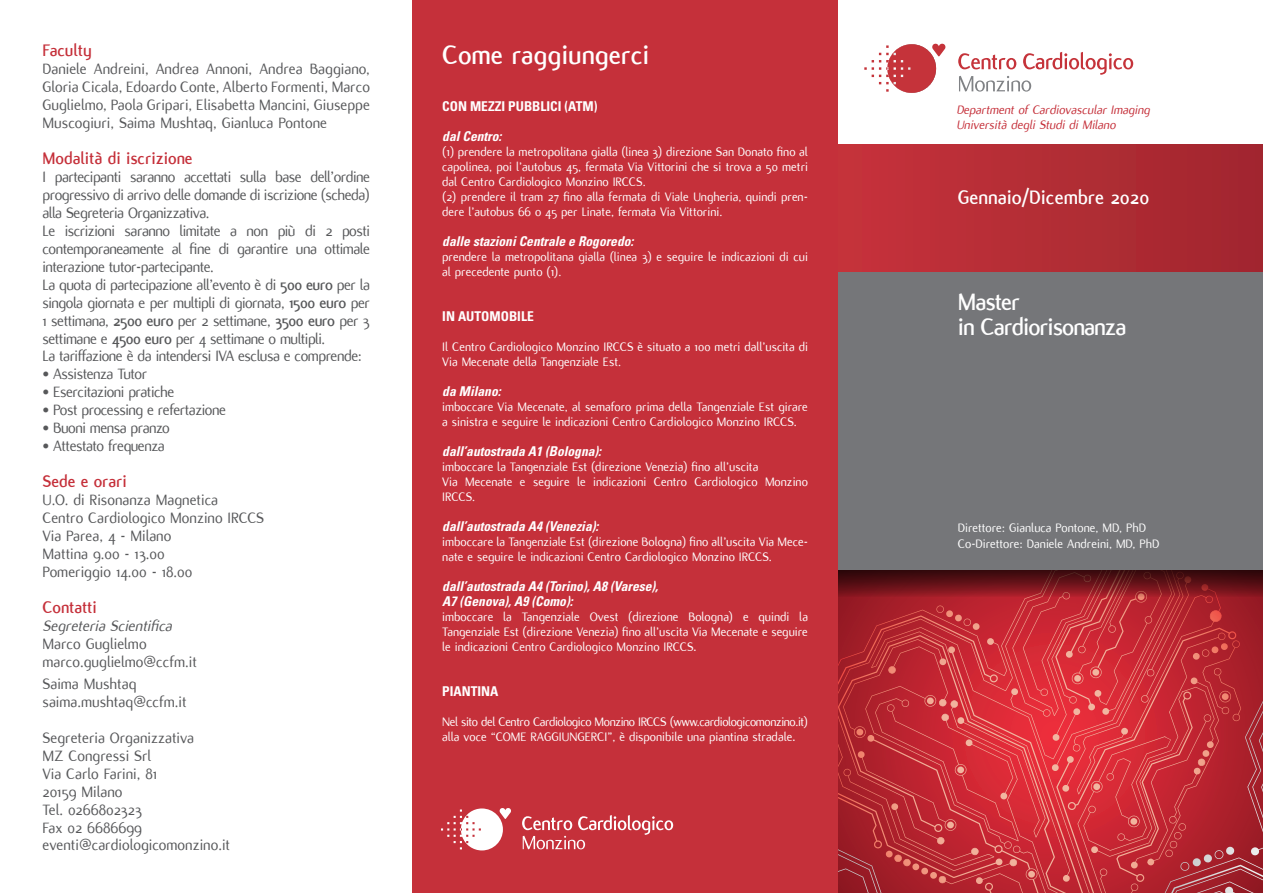
<style>
.page{position:relative;width:1263px;height:893px;background:#fff}
.page>*{position:absolute;margin:0;border:0;box-sizing:border-box;transform-origin:0 0}
.t1{font:700 28.5px "Flux";color:#fff}
.t2{font:700 25.5px/25.5px "Flux";letter-spacing:-.035em;color:#fff}
.t3{font:700 21px "Flux";color:#fff}
.t4{font:700 18px "Flux";color:#c5303a}
.t5{font:16.5px/18px "Flux";letter-spacing:-.03em;color:#57585a;text-align:justify}
.t6{font:16.5px/18px "Flux";color:#57585a}
.t7{font:italic 16.5px "Flux";color:#57585a}
.t8{font:13.5px/15px "Flux";color:#fff}
.t9{font:italic 700 condensed 13.5px/15px "Univers";color:#fff}
.t10{font:13.5px/15px "Flux";letter-spacing:-.03em;color:#fff}
.t11{font:italic 13.5px/15px "Flux";color:#c5303a}
.t12{font:700 condensed 13.5px "Univers";color:#fff}
.s1{font-weight:700}
.s2{font-family:"Univers";font-stretch:condensed}
</style>
<div class="page">
<div style="left:838px;top:145px;width:425px;height:131px;background:linear-gradient(to right,#c6333b,#a0262f)"></div>
<svg style="left:958px;top:52px;width:175px;height:40px"></svg>
<svg style="left:864px;top:44px;width:82px;height:49px"></svg>
<svg style="left:838px;top:597px;width:425px;height:296px;background:#c33039"></svg>
<svg style="left:838px;top:570px;width:425px;height:27px;background:#671319"></svg>
<div style="left:838px;top:272px;width:425px;height:298px;background:#757679"></div>
<div style="left:412px;top:0;width:426px;height:893px;background:#c5303a"></div>
<svg style="left:522px;top:815px;width:151px;height:34px"></svg>
<svg style="left:441px;top:808px;width:70px;height:42px"></svg>
<h3 class="t4" style="left:43px;top:40px;width:51px">Faculty</h3>
<p class="t5" style="left:43px;top:60px;width:329px">Daniele Andreini, Andrea Annoni, Andrea Baggiano, Gloria Cicala, Edoardo Conte, Alberto Formenti, Marco Guglielmo, Paola Gripari, Elisabetta Mancini, Giuseppe Muscogiuri, Saima Mushtaq, Gianluca Pontone</p>
<h3 class="t4" style="left:43px;top:148px;width:152px">Modalità di iscrizione</h3>
<p class="t5" style="left:43px;top:168px;width:329px;text-align:left">I partecipanti saranno accettati sulla base dell’ordine progressivo di arrivo delle domande di iscrizione (scheda) alla Segreteria Organizzativa.<br>Le iscrizioni saranno limitate a non più di 2 posti contemporaneamente al fine di garantire una ottimale interazione tutor-partecipante.<br>La quota di partecipazione all’evento è di <span class="s1">500 euro</span> per la singola giornata e per multipli di giornata, <span class="s1">1500 euro</span> per 1 settimana, <span class="s1">2500 euro</span> per 2 settimane, <span class="s1">3500 euro</span> per 3 settimane e <span class="s1">4500 euro</span> per 4 settimane o multipli.<br>La tariffazione è da intendersi IVA esclusa e comprende:</p>
<p class="t5" style="left:43px;top:365px;width:106px">• Assistenza Tutor</p>
<p class="t5" style="left:43px;top:383px;width:133px">• Esercitazioni pratiche</p>
<p class="t5" style="left:43px;top:401px;width:185px">• Post processing e refertazione</p>
<p class="t5" style="left:43px;top:419px;width:129px">• Buoni mensa pranzo</p>
<p class="t5" style="left:43px;top:437px;width:124px">• Attestato frequenza</p>
<h3 class="t4" style="left:43px;top:471px;width:86px">Sede e orari</h3>
<p class="t6" style="left:43px;top:491px;width:223px">U.O. di Risonanza Magnetica<br>Centro Cardiologico Monzino IRCCS<br>Via Parea, 4 - Milano<br>Mattina 9.00 - 13.00<br>Pomeriggio 14.00 - 18.00</p>
<h3 class="t4" style="left:43px;top:597px;width:56px">Contatti</h3>
<p class="t7" style="left:43px;top:616px;width:131px">Segreteria Scientifica</p>
<p class="t6" style="left:43px;top:635px;width:156px">Marco Guglielmo marco.guglielmo@ccfm.it</p>
<p class="t6" style="left:43px;top:675px;width:146px">Saima Mushtaq saima.mushtaq@ccfm.it</p>
<p class="t6" style="left:43px;top:729px;width:189px">Segreteria Organizzativa<br>MZ Congressi Srl<br>Via Carlo Farini, 81<br>20159 Milano<br>Tel. 0266802323<br>Fax 02 6686699 eventi@cardiologicomonzino.it</p>
<h1 class="t1" style="left:442px;top:39px;width:209px">Come raggiungerci</h1>
<p class="t12" style="left:442px;top:98px;width:157px">CON MEZZI PUBBLICI (ATM)</p>
<p class="t9" style="left:442px;top:128px;width:61px">dal Centro:</p>
<p class="t8" style="left:442px;top:144px;width:367px">(1) prendere la metropolitana gialla (linea 3) direzione San Donato fino al capolinea, poi l’autobus 45, fermata Via Vittorini che si trova a 50 metri dal Centro Cardiologico Monzino IRCCS.<br>(2) prendere il tram 27 fino alla fermata di Viale Ungheria, quindi pren&shy;dere l’autobus 66 o 45 per Linate, fermata Via Vittorini.</p>
<p class="t9" style="left:442px;top:233px;width:193px">dalle stazioni Centrale e Rogoredo:</p>
<p class="t8" style="left:442px;top:249px;width:367px">prendere la metropolitana gialla (linea 3) e seguire le indicazioni di cui al precedente punto (1).</p>
<p class="t12" style="left:442px;top:308px;width:93px">IN AUTOMOBILE</p>
<p class="t8" style="left:442px;top:339px;width:367px">Il Centro Cardiologico Monzino IRCCS è situato a 100 metri dall’uscita di<br>Via Mecenate della Tangenziale Est.</p>
<p class="t9" style="left:442px;top:383px;width:60px">da Milano:</p>
<p class="t8" style="left:442px;top:399px;width:367px">imboccare Via Mecenate, al semaforo prima della Tangenziale Est girare a sinistra e seguire le indicazioni Centro Cardiologico Monzino IRCCS.</p>
<p class="t9" style="left:442px;top:443px;width:160px">dall’autostrada A1 (Bologna):</p>
<p class="t8" style="left:442px;top:459px;width:367px">imboccare la Tangenziale Est (direzione Venezia) fino all’uscita<br>Via Mecenate e seguire le indicazioni Centro Cardiologico Monzino<br>IRCCS.</p>
<p class="t9" style="left:442px;top:518px;width:158px">dall’autostrada A4 (Venezia):</p>
<p class="t8" style="left:442px;top:534px;width:367px">imboccare la Tangenziale Est (direzione Bologna) fino all’uscita Via Mece&shy;nate e seguire le indicazioni Centro Cardiologico Monzino IRCCS.</p>
<p class="t9" style="left:442px;top:578px;width:217px">dall’autostrada A4 (Torino), A8 (Varese),<br>A7 (Genova), A9 (Como):</p>
<p class="t8" style="left:442px;top:609px;width:367px;text-align:justify">imboccare la Tangenziale Ovest (direzione Bologna) e quindi la Tangenziale Est (direzione Venezia) fino all’uscita Via Mecenate e seguire le indicazioni Centro Cardiologico Monzino IRCCS<span class="s2">.</span></p>
<p class="t12" style="left:442px;top:683px;width:58px">PIANTINA</p>
<p class="t10" style="left:442px;top:714px;width:367px">Nel sito del Centro Cardiologico Monzino IRCCS (www.cardiologicomonzino.it) alla voce “COME RAGGIUNGERCI”, è disponibile una piantina stradale<span class="s2">.</span></p>
<p class="t11" style="left:956px;top:103px;width:198px">Department of Cardiovascular Imaging<br>Università degli Studi di Milano</p>
<h3 class="t3" style="left:958px;top:186px;width:193px">Gennaio/Dicembre 2020</h3>
<h2 class="t2" style="left:958px;top:289px;width:170px">Master<br>in Cardiorisonanza</h2>
<p class="t8" style="left:958px;top:520px;width:203px;line-height:16.2px">Direttore: Gianluca Pontone, MD, PhD<br>Co-Direttore: Daniele Andreini, MD, PhD</p>
</div>
